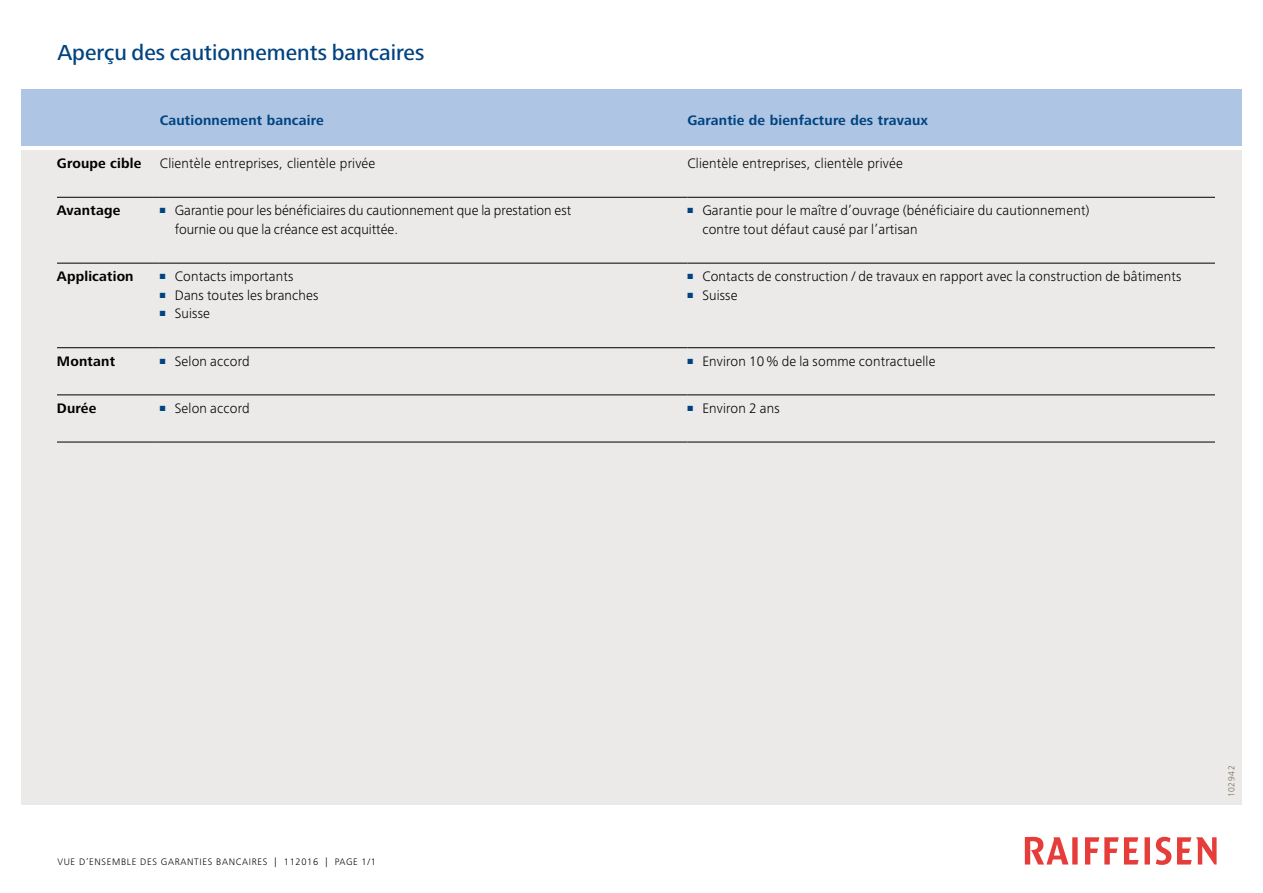
<style>
.page{position:relative;width:1263px;height:893px;background:#fff}
.page>*{position:absolute;margin:0;border:0;box-sizing:border-box;transform-origin:0 0}
.t1{font:500 22.5px "Frutiger Next LT";color:#004380}
.t2{font:300 14.25px/18.8px "Frutiger Next LT";letter-spacing:.01em;color:#000}
.t3{font:700 14.25px "Frutiger Next LT";letter-spacing:.01em;color:#004380}
.t4{font:700 14.25px "Frutiger Next LT";letter-spacing:.01em;color:#000}
.t5{font:300 9.75px "Frutiger Next LT";letter-spacing:.07em;color:#000}
.t6{font:300 9px "Frutiger Next LT";letter-spacing:.07em;color:#756654}
.s1{color:#004380}
.s2{color:#000}
</style>
<div class="page">
<svg style="left:1025px;top:837px;width:191px;height:28px"></svg>
<div style="left:21px;top:150px;width:1221px;height:655px;background:#ebeae9"></div>
<div style="left:21px;top:89px;width:1221px;height:56px;background:#aec5e4"></div>
<hr style="left:57px;top:197px;width:103px;height:1px;background:#000">
<hr style="left:160px;top:197px;width:527px;height:1px;background:#000">
<hr style="left:687px;top:197px;width:528px;height:1px;background:#000">
<hr style="left:57px;top:263px;width:103px;height:1px;background:#000">
<hr style="left:160px;top:263px;width:527px;height:1px;background:#000">
<hr style="left:687px;top:263px;width:528px;height:1px;background:#000">
<hr style="left:57px;top:347px;width:103px;height:1px;background:#000">
<hr style="left:160px;top:347px;width:527px;height:1px;background:#000">
<hr style="left:687px;top:347px;width:528px;height:1px;background:#000">
<hr style="left:57px;top:395px;width:103px;height:1px;background:#000">
<hr style="left:160px;top:395px;width:527px;height:1px;background:#000">
<hr style="left:687px;top:395px;width:528px;height:1px;background:#000">
<hr style="left:57px;top:442px;width:103px;height:1px;background:#000">
<hr style="left:160px;top:442px;width:527px;height:1px;background:#000">
<hr style="left:687px;top:442px;width:528px;height:1px;background:#000">
<h1 class="t1" style="left:57px;top:40px;width:368px">Aperçu des cautionnements bancaires</h1>
<p class="t3" style="left:160px;top:112px;width:165px">Cautionnement bancaire</p>
<p class="t3" style="left:687px;top:112px;width:242px">Garantie de bienfacture des travaux</p>
<p class="t4" style="left:57px;top:155px;width:86px">Groupe cible</p>
<p class="t2" style="left:160px;top:154px;width:217px">Clientèle entreprises, clientèle privée</p>
<p class="t2" style="left:687px;top:154px;width:217px">Clientèle entreprises, clientèle privée</p>
<p class="t4" style="left:57px;top:202px;width:65px">Avantage</p>
<p class="t2" style="left:175px;top:201px;width:398px;text-indent:-15px"><span class="s1">■</span> Garantie pour les bénéficiaires du cautionnement que la prestation est fournie ou que la créance est acquittée.</p>
<p class="t2" style="left:702px;top:201px;width:389px;text-indent:-15px"><span class="s1">■</span> Garantie pour le maître d’ouvrage (bénéficiaire du cautionnement) contre tout défaut causé par l’artisan</p>
<p class="t4" style="left:57px;top:268px;width:78px">Application</p>
<p class="t2" style="left:160px;top:267px;width:135px"><span class="s1">■</span> Contacts importants</p>
<p class="t2" style="left:160px;top:286px;width:160px"><span class="s1">■</span> Dans toutes les branches</p>
<p class="t2" style="left:160px;top:304px;width:52px"><span class="s1">■</span> Suisse</p>
<p class="t2" style="left:687px;top:267px;width:495px"><span class="s1">■</span> Contacts de construction / de travaux en rapport avec la construction de bâtiments</p>
<p class="t2" style="left:687px;top:286px;width:52px"><span class="s1">■</span> Suisse</p>
<p class="t4" style="left:57px;top:353px;width:60px">Montant</p>
<p class="t2" style="left:160px;top:351px;width:91px"><span class="s1">■</span> Selon accord</p>
<p class="t2" style="left:687px;top:351px;width:250px"><span class="s1">■</span> Environ 10 % de la somme contractuelle</p>
<p class="t4" style="left:57px;top:400px;width:41px">Durée</p>
<p class="t2" style="left:160px;top:399px;width:91px"><span class="s1">■</span> Selon accord</p>
<p class="t2" style="left:687px;top:399px;width:94px"><span class="s1">■</span> Environ 2 ans</p>
<p class="t5" style="left:57px;top:856px;width:320px">VUE D’ENSEMBLE DES GARANTIES BANCAIRES | 112016 | PAGE 1/1</p>
<p class="t6" style="left:1226px;top:797px;width:65px;rotate:-90deg">102942<span class="s2">122009</span></p>
</div>
